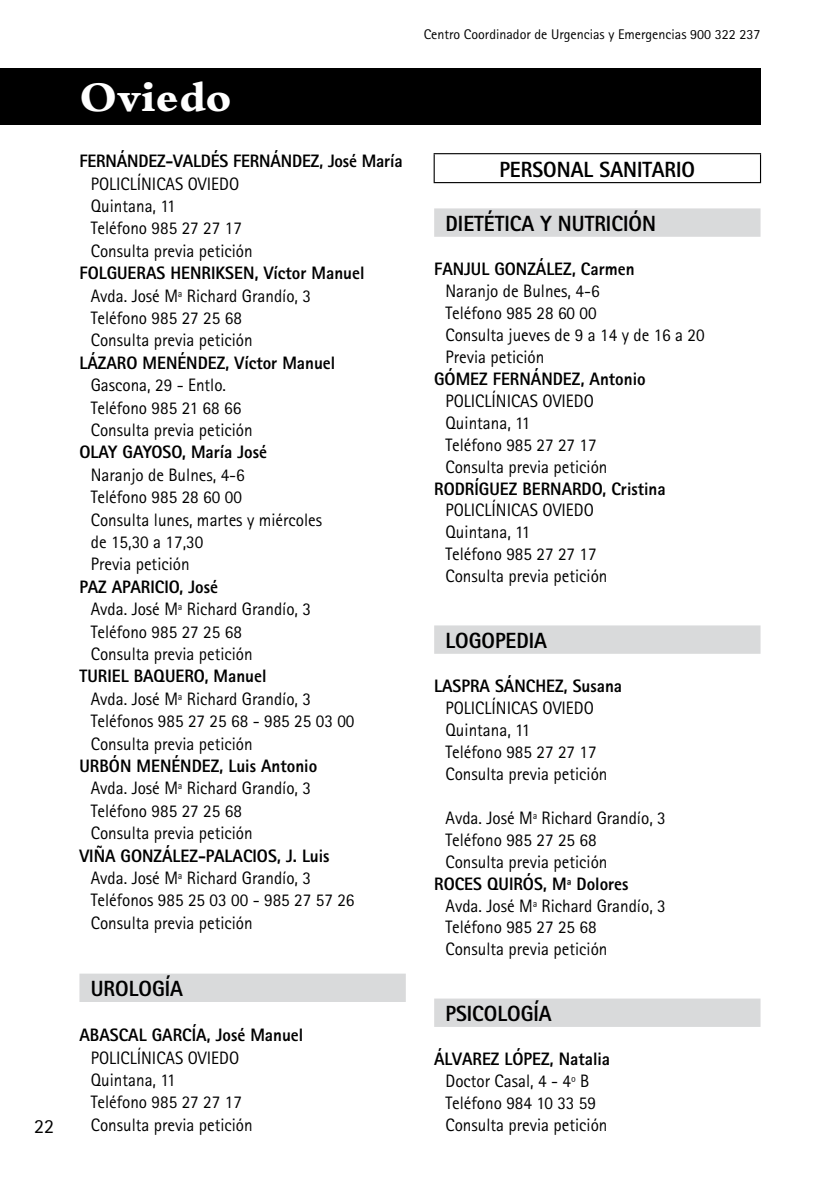
<style>
.page{position:relative;width:840px;height:1191px;background:#fff}
.page>*{position:absolute;margin:0;border:0;box-sizing:border-box;transform-origin:0 0}
.t1{font:800 44px "Bembo Std";color:#fff}
.t2{font:800 22px "Rotis Sans Serif";color:#000;scale:.95 1}
.t3{font:20px "Rotis Sans Serif";color:#000}
.t4{font:18px/22.4px "Rotis Sans Serif";color:#000;scale:.95 1}
.t5{font:800 18px "Rotis Sans Serif";color:#000;scale:.95 1}
.t6{font:14px "Rotis Sans Serif";color:#000}
</style>
<div class="page">
<div style="left:0;top:68px;width:760px;height:57px;background:#000"></div>
<div style="left:79px;top:973px;width:326px;height:29px;background:#d9dadb"></div>
<div style="left:434px;top:208px;width:326px;height:29px;background:#d9dadb"></div>
<div style="left:434px;top:625px;width:326px;height:29px;background:#d9dadb"></div>
<div style="left:434px;top:998px;width:326px;height:29px;background:#d9dadb"></div>
<hr style="left:433px;top:153px;width:327px;height:1px;background:#000">
<svg style="left:433px;top:154px;width:1px;height:28px"></svg>
<hr style="left:433px;top:182px;width:327px;height:1px;background:#000">
<p class="t3" style="left:34px;top:1114px;width:21px">22</p>
<h1 class="t1" style="left:79px;top:73px;width:154px">Oviedo</h1>
<p class="t5" style="left:79px;top:150px;width:341px">FERNÁNDEZ-VALDÉS FERNÁNDEZ, José María</p>
<p class="t4" style="left:91px;top:172px;width:172px">POLICLÍNICAS OVIEDO<br>Quintana, 11<br>Teléfono 985 27 27 17<br>Consulta previa petición</p>
<p class="t5" style="left:79px;top:262px;width:301px">FOLGUERAS HENRIKSEN, Víctor Manuel</p>
<p class="t4" style="left:91px;top:284px;width:233px">Avda. José Mª Richard Grandío, 3<br>Teléfono 985 27 25 68<br>Consulta previa petición</p>
<p class="t5" style="left:79px;top:351px;width:271px">LÁZARO MENÉNDEZ, Víctor Manuel</p>
<p class="t4" style="left:91px;top:374px;width:172px">Gascona, 29 - Entlo.<br>Teléfono 985 21 68 66<br>Consulta previa petición</p>
<p class="t5" style="left:79px;top:441px;width:199px">OLAY GAYOSO, María José</p>
<p class="t4" style="left:91px;top:463px;width:245px">Naranjo de Bulnes, 4-6<br>Teléfono 985 28 60 00<br>Consulta lunes, martes y miércoles de 15,30 a 17,30<br>Previa petición</p>
<p class="t5" style="left:79px;top:575px;width:147px">PAZ APARICIO, José</p>
<p class="t4" style="left:91px;top:598px;width:233px">Avda. José Mª Richard Grandío, 3<br>Teléfono 985 27 25 68<br>Consulta previa petición</p>
<p class="t5" style="left:79px;top:665px;width:198px">TURIEL BAQUERO, Manuel</p>
<p class="t4" style="left:91px;top:687px;width:279px">Avda. José Mª Richard Grandío, 3<br>Teléfonos 985 27 25 68 - 985 25 03 00<br>Consulta previa petición</p>
<p class="t5" style="left:79px;top:754px;width:252px">URBÓN MENÉNDEZ, Luis Antonio</p>
<p class="t4" style="left:91px;top:777px;width:233px">Avda. José Mª Richard Grandío, 3<br>Teléfono 985 27 25 68<br>Consulta previa petición</p>
<p class="t5" style="left:79px;top:844px;width:264px">VIÑA GONZÁLEZ-PALACIOS, J. Luis</p>
<p class="t4" style="left:91px;top:866px;width:279px">Avda. José Mª Richard Grandío, 3<br>Teléfonos 985 25 03 00 - 985 27 57 26<br>Consulta previa petición</p>
<p class="t2" style="left:91px;top:974px;width:98px">UROLOGÍA</p>
<p class="t5" style="left:79px;top:1023px;width:237px">ABASCAL GARCÍA, José Manuel</p>
<p class="t4" style="left:91px;top:1046px;width:172px">POLICLÍNICAS OVIEDO<br>Quintana, 11<br>Teléfono 985 27 27 17<br>Consulta previa petición</p>
<p class="t6" style="left:423px;top:26px;width:338px">Centro Coordinador de Urgencias y Emergencias 900 322 237</p>
<p class="t2" style="left:499px;top:155px;width:207px">PERSONAL SANITARIO</p>
<p class="t2" style="left:445px;top:210px;width:223px">DIETÉTICA Y NUTRICIÓN</p>
<p class="t5" style="left:434px;top:257px;width:212px">FANJUL GONZÁLEZ, Carmen</p>
<p class="t4" style="left:445px;top:280px;width:274px">Naranjo de Bulnes, 4-6<br>Teléfono 985 28 60 00<br>Consulta jueves de 9 a 14 y de 16 a 20<br>Previa petición</p>
<p class="t5" style="left:434px;top:367px;width:224px">GÓMEZ FERNÁNDEZ, Antonio</p>
<p class="t4" style="left:445px;top:389px;width:172px">POLICLÍNICAS OVIEDO<br>Quintana, 11<br>Teléfono 985 27 27 17<br>Consulta previa petición</p>
<p class="t5" style="left:434px;top:477px;width:245px">RODRÍGUEZ BERNARDO, Cristina</p>
<p class="t4" style="left:445px;top:499px;width:172px">POLICLÍNICAS OVIEDO<br>Quintana, 11<br>Teléfono 985 27 27 17<br>Consulta previa petición</p>
<p class="t2" style="left:445px;top:626px;width:108px">LOGOPEDIA</p>
<p class="t5" style="left:434px;top:674px;width:199px">LASPRA SÁNCHEZ, Susana</p>
<p class="t4" style="left:445px;top:697px;width:172px">POLICLÍNICAS OVIEDO<br>Quintana, 11<br>Teléfono 985 27 27 17<br>Consulta previa petición</p>
<p class="t4" style="left:445px;top:806px;width:233px">Avda. José Mª Richard Grandío, 3<br>Teléfono 985 27 25 68<br>Consulta previa petición</p>
<p class="t5" style="left:434px;top:872px;width:206px">ROCES QUIRÓS, Mª Dolores</p>
<p class="t4" style="left:445px;top:894px;width:233px">Avda. José Mª Richard Grandío, 3<br>Teléfono 985 27 25 68<br>Consulta previa petición</p>
<p class="t2" style="left:445px;top:999px;width:113px">PSICOLOGÍA</p>
<p class="t5" style="left:434px;top:1047px;width:186px">ÁLVAREZ LÓPEZ, Natalia</p>
<p class="t4" style="left:445px;top:1069px;width:172px">Doctor Casal, 4 - 4º B<br>Teléfono 984 10 33 59<br>Consulta previa petición</p>
</div>
